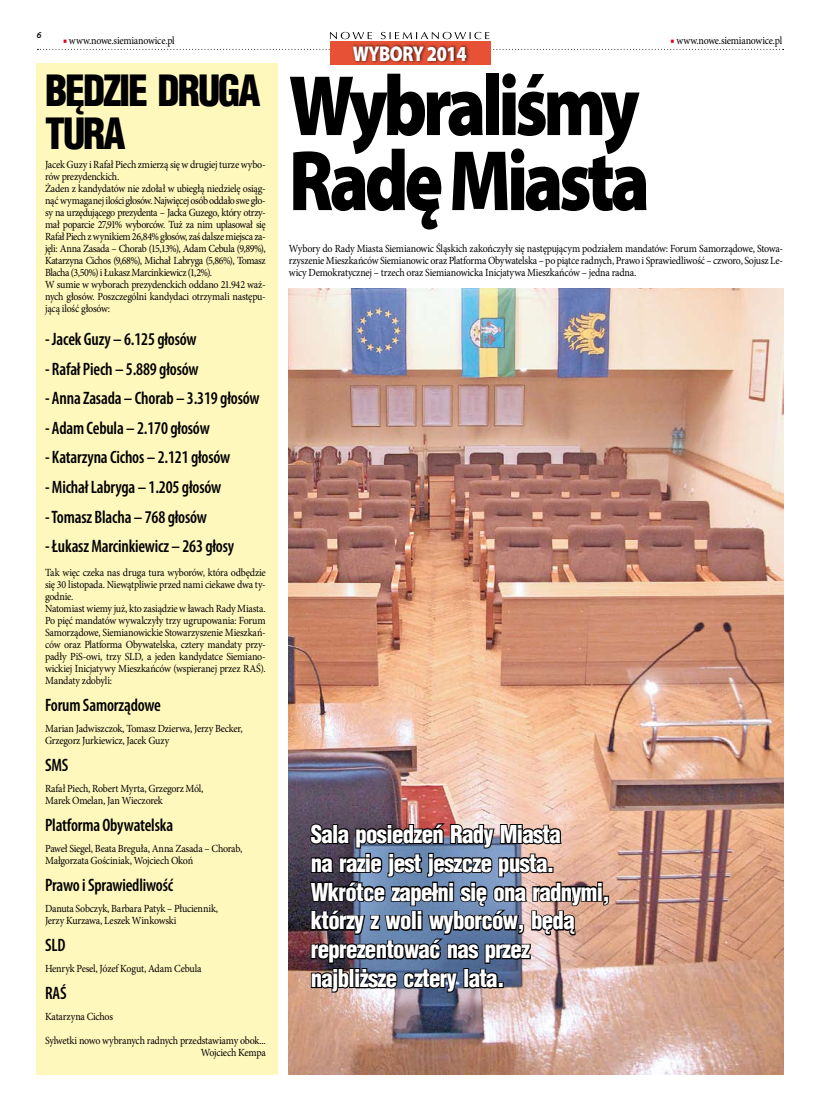
<style>
.page{position:relative;width:820px;height:1106px;background:#fff}
.page>*{position:absolute;margin:0;border:0;box-sizing:border-box;transform-origin:0 0}
.t1{font:900 86.4px/75px "Myriad Pro";letter-spacing:-.06em;color:#000;scale:.83 1}
.t2{font:900 42px/42.8px "Switzerland Cond";letter-spacing:-.05em;color:#000;scale:.95 1}
.t3{font:900 24px/28.8px "Switzerland Cond";letter-spacing:-.03em;color:#fff;scale:.95 1}
.t4{font:900 21.4px "Myriad Pro";letter-spacing:-.02em;color:#fff;scale:.83 1}
.t5{font:600 condensed 18px "Myriad Pro";letter-spacing:-.01em;color:#000;scale:.95 1}
.t6{font:10.9px/12px "Minion Pro";letter-spacing:-.025em;color:#000;scale:.92 1}
.s1{color:#e2001a}
</style>
<div class="page">
<svg style="left:37px;top:49px;width:746px;height:1px"></svg>
<svg style="left:330px;top:32px;width:159px;height:7px"></svg>
<div style="left:37px;top:63px;width:241px;height:1011px;background:#fff8bd"></div>
<img style="left:289px;top:288px;width:494px;height:786px">
<div style="left:330px;top:41px;width:160px;height:24px;background:#e75236"></div>
<div style="left:350px;top:43px;width:120px;height:22px;background:#000;opacity:.75"></div>
<img style="left:308px;top:805px;width:302px;height:191px">
<p class="t6" style="left:63px;top:34px;width:123px"><span class="s1">■</span> www.nowe.siemianowice.pl</p>
<h2 class="t2" style="left:45px;top:68px;width:228px">BĘDZIE DRUGA<br>TURA</h2>
<p class="t6" style="left:45px;top:159px;width:241px">Jacek Guzy i Rafał Piech zmierzą się w drugiej turze wybo&shy;rów prezydenckich.<br>Żaden z kandydatów nie zdołał w ubiegłą niedzielę osiąg&shy;nąć wymaganej ilości głosów. Najwięcej osób oddało swe gło&shy;sy na urzędującego prezydenta – Jacka Guzego, który otrzy&shy;mał poparcie 27,91% wyborców. Tuż za nim uplasował się Rafał Piech z wynikiem 26,84% głosów, zaś dalsze miejsca za&shy;jęli: Anna Zasada – Chorab (15,13%), Adam Cebula (9,89%), Katarzyna Cichos (9,68%), Michał Labryga (5,86%), Tomasz Blacha (3,50%) i Łukasz Marcinkiewicz (1,2%).<br>W sumie w wyborach prezydenckich oddano 21.942 waż&shy;nych głosów. Poszczególni kandydaci otrzymali następu&shy;jącą ilość głosów:</p>
<h3 class="t5" style="left:45px;top:328px;width:161px">- Jacek Guzy – 6.125 głosów</h3>
<h3 class="t5" style="left:45px;top:357px;width:163px">- Rafał Piech – 5.889 głosów</h3>
<h3 class="t5" style="left:45px;top:387px;width:227px">- Anna Zasada – Chorab – 3.319 głosów</h3>
<h3 class="t5" style="left:45px;top:417px;width:175px">- Adam Cebula – 2.170 głosów</h3>
<h3 class="t5" style="left:45px;top:446px;width:196px">- Katarzyna Cichos – 2.121 głosów</h3>
<h3 class="t5" style="left:45px;top:476px;width:187px">- Michał Labryga – 1.205 głosów</h3>
<h3 class="t5" style="left:45px;top:505px;width:172px">- Tomasz Blacha – 768 głosów</h3>
<h3 class="t5" style="left:45px;top:535px;width:200px">- Łukasz Marcinkiewicz – 263 głosy</h3>
<p class="t6" style="left:45px;top:567px;width:241px">Tak więc czeka nas druga tura wyborów, która odbędzie się 30 listopada. Niewątpliwie przed nami ciekawe dwa ty&shy;godnie.<br>Natomiast wiemy już, kto zasiądzie w ławach Rady Miasta.<br>Po pięć mandatów wywalczyły trzy ugrupowania: Forum Samorządowe, Siemianowickie Stowarzyszenie Mieszkań&shy;ców oraz Platforma Obywatelska, cztery mandaty przy&shy;padły PiS-owi, trzy SLD, a jeden kandydatce Siemiano&shy;wickiej Inicjatywy Mieszkańców (wspieranej przez RAŚ).<br>Mandaty zdobyli:</p>
<h3 class="t5" style="left:45px;top:694px;width:123px">Forum Samorządowe</h3>
<p class="t6" style="left:45px;top:723px;width:216px">Marian Jadwiszczok, Tomasz Dzierwa, Jerzy Becker,<br>Grzegorz Jurkiewicz, Jacek Guzy</p>
<h3 class="t5" style="left:45px;top:754px;width:26px">SMS</h3>
<p class="t6" style="left:45px;top:783px;width:174px">Rafał Piech, Robert Myrta, Grzegorz Mól,<br>Marek Omelan, Jan Wieczorek</p>
<h3 class="t5" style="left:45px;top:814px;width:136px">Platforma Obywatelska</h3>
<p class="t6" style="left:45px;top:843px;width:216px">Paweł Siegel, Beata Breguła, Anna Zasada – Chorab,<br>Małgorzata Gościniak, Wojciech Okoń</p>
<h3 class="t5" style="left:45px;top:874px;width:136px">Prawo i Sprawiedliwość</h3>
<p class="t6" style="left:45px;top:903px;width:189px">Danuta Sobczyk, Barbara Patyk – Płuciennik,<br>Jerzy Kurzawa, Leszek Winkowski</p>
<h3 class="t5" style="left:45px;top:934px;width:23px">SLD</h3>
<p class="t6" style="left:45px;top:963px;width:171px">Henryk Pesel, Józef Kogut, Adam Cebula</p>
<h3 class="t5" style="left:45px;top:982px;width:24px">RAŚ</h3>
<p class="t6" style="left:45px;top:1011px;width:75px">Katarzyna Cichos</p>
<p class="t6" style="left:45px;top:1035px;width:241px;text-align:right">Sylwetki nowo wybranych radnych przedstawiamy obok...<br>Wojciech Kempa</p>
<h3 class="t4" style="left:352px;top:39px;width:139px">WYBORY 2014</h3>
<p class="t6" style="left:670px;top:34px;width:123px"><span class="s1">■</span> www.nowe.siemianowice.pl</p>
<h1 class="t1" style="left:289px;top:65px;width:436px">Wybraliśmy<br>Radę Miasta</h1>
<p class="t6" style="left:289px;top:243px;width:538px;text-align:justify">Wybory do Rady Miasta Siemianowic Śląskich zakończyły się następującym podziałem mandatów: Forum Samorządowe, Stowa&shy;rzyszenie Mieszkańców Siemianowic oraz Platforma Obywatelska – po piątce radnych, Prawo i Sprawiedliwość – czworo, Sojusz Le&shy;wicy Demokratycznej – trzech oraz Siemianowicka Inicjatywa Mieszkańców – jedna radna.</p>
<h3 class="t3" style="left:310px;top:819px;width:316px">Sala posiedzeń Rady Miasta<br>na razie jest jeszcze pusta.<br>Wkrótce zapełni się ona radnymi, którzy z woli wyborców, będą reprezentować nas przez najbliższe cztery lata.</h3>
</div>
